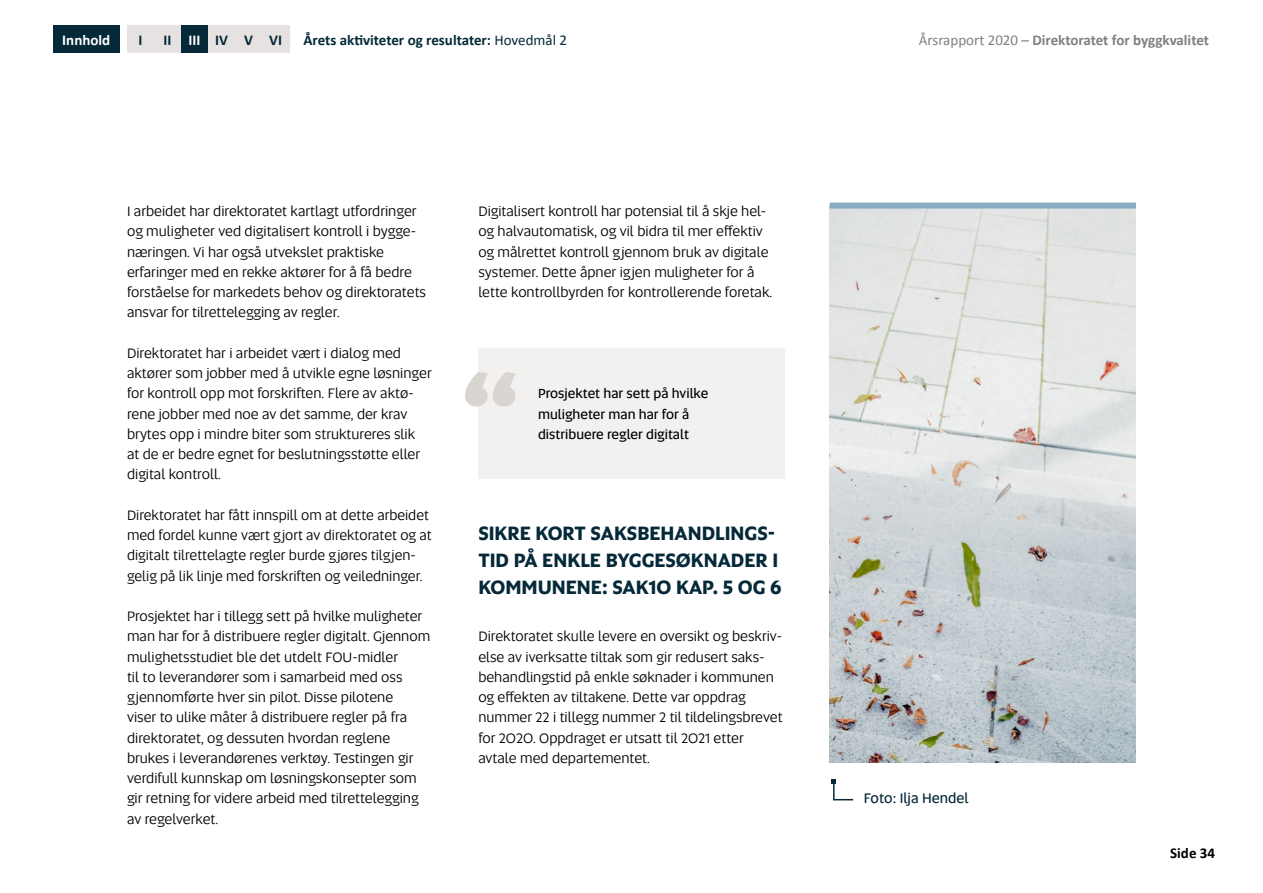
<style>
.page{position:relative;width:1263px;height:893px;background:#fff}
.page>*{position:absolute;margin:0;border:0;box-sizing:border-box;transform-origin:0 0}
.Nivå_2_-_Delmål{font:700 19.5px/27px "Altis";color:#052938}
.t1{font:700 15px "Calibri";color:#052938}
.t2{font:700 15px "Calibri";letter-spacing:-.005em;color:#808080}
.t3{font:700 15px "Calibri";color:#fff}
.t4{font:700 15px "Calibri";color:#000}
.Brødtekst{font:14.25px/20.2px "Altis";color:#000}
.Bildetekst{font:14.25px "Altis";color:#052938}
.Sitat{font:13.5px/20.2px "Altis";color:#000}
.s1{color:#fff}
.s2{font-weight:400}
</style>
<div class="page">
<div style="left:127px;top:26px;width:27px;height:27px;background:#e5e2e1"></div>
<div style="left:53px;top:26px;width:66px;height:27px;background:#052938"></div>
<div style="left:154px;top:26px;width:27px;height:27px;background:#e5e2e1"></div>
<div style="left:181px;top:26px;width:27px;height:27px;background:#052938"></div>
<div style="left:208px;top:26px;width:27px;height:27px;background:#e5e2e1"></div>
<div style="left:235px;top:26px;width:27px;height:27px;background:#e5e2e1"></div>
<div style="left:262px;top:26px;width:27px;height:27px;background:#e5e2e1"></div>
<div style="left:478px;top:349px;width:307px;height:130px;background:#f3f1f0"></div>
<svg style="left:465px;top:372px;width:51px;height:35px"></svg>
<img style="left:830px;top:209px;width:306px;height:554px">
<div style="left:830px;top:203px;width:306px;height:6px;background:#88adc2"></div>
<svg style="left:832px;top:779px;width:22px;height:22px"></svg>
<p class="t3" style="left:62px;top:29px;width:49px">Innhold</p>
<p class="t1" style="left:139px;top:29px;width:6px">I</p>
<p class="t1" style="left:164px;top:29px;width:120px">II <span class="s1">III</span> IV V VI</p>
<p class="t1" style="left:304px;top:29px;width:265px">Årets aktiviteter og resultater: <span class="s2">Hovedmål 2</span></p>
<p class="t2" style="left:919px;top:29px;width:292px"><span class="s2">Årsrapport 2020 –</span> Direktoratet for byggkvalitet</p>
<p class="Brødtekst" style="left:127px;top:201px;width:300px">I arbeidet har direktoratet kartlagt utfordringer og muligheter ved digitalisert kontroll i bygge&shy;næringen. Vi har også utvekslet praktiske erfaringer med en rekke aktører for å få bedre forståelse for markedets behov og direktoratets ansvar for tilrettelegging av regler.</p>
<p class="Brødtekst" style="left:127px;top:342px;width:306px">Direktoratet har i arbeidet vært i dialog med aktører som jobber med å utvikle egne løsninger for kontroll opp mot forskriften. Flere av aktø&shy;rene jobber med noe av det samme, der krav brytes opp i mindre biter som struktureres slik<br>at de er bedre egnet for beslutningsstøtte eller digital kontroll.</p>
<p class="Brødtekst" style="left:127px;top:504px;width:306px">Direktoratet har fått innspill om at dette arbeidet med fordel kunne vært gjort av direktoratet og at digitalt tilrettelagte regler burde gjøres tilgjen&shy;gelig på lik linje med forskriften og veiledninger.</p>
<p class="Brødtekst" style="left:127px;top:606px;width:305px">Prosjektet har i tillegg sett på hvilke muligheter man har for å distribuere regler digitalt. Gjennom mulighetsstudiet ble det utdelt FOU-midler<br>til to leverandører som i samarbeid med oss gjennomførte hver sin pilot. Disse pilotene<br>viser to ulike måter å distribuere regler på fra direktoratet, og dessuten hvordan reglene brukes i leverandørenes verktøy. Testingen gir verdifull kunnskap om løsningskonsepter som gir retning for videre arbeid med tilrettelegging av regelverket.</p>
<p class="Brødtekst" style="left:478px;top:201px;width:295px">Digitalisert kontroll har potensial til å skje hel&shy;og halvautomatisk, og vil bidra til mer effektiv og målrettet kontroll gjennom bruk av digitale systemer. Dette åpner igjen muligheter for å lette kontrollbyrden for kontrollerende foretak.</p>
<p class="Sitat" style="left:538px;top:383px;width:172px">Prosjektet har sett på hvilke muligheter man har for å distribuere regler digitalt</p>
<p class="Nivå_2_-_Delmål" style="left:478px;top:519px;width:305px">SIKRE KORT SAKSBEHANDLINGS-<br>TID PÅ ENKLE BYGGESØKNADER I<br>KOMMUNENE: SAK10 KAP. 5 OG 6</p>
<p class="Brødtekst" style="left:478px;top:626px;width:306px">Direktoratet skulle levere en oversikt og beskriv&shy;else av iverksatte tiltak som gir redusert saks&shy;behandlingstid på enkle søknader i kommunen og effekten av tiltakene. Dette var oppdrag nummer 22 i tillegg nummer 2 til tildelingsbrevet for 2020. Oppdraget er utsatt til 2021 etter avtale med departementet.</p>
<p class="Bildetekst" style="left:864px;top:788px;width:106px">Foto: Ilja Hendel</p>
<p class="t4" style="left:1170px;top:842px;width:46px">Side 34</p>
</div>
